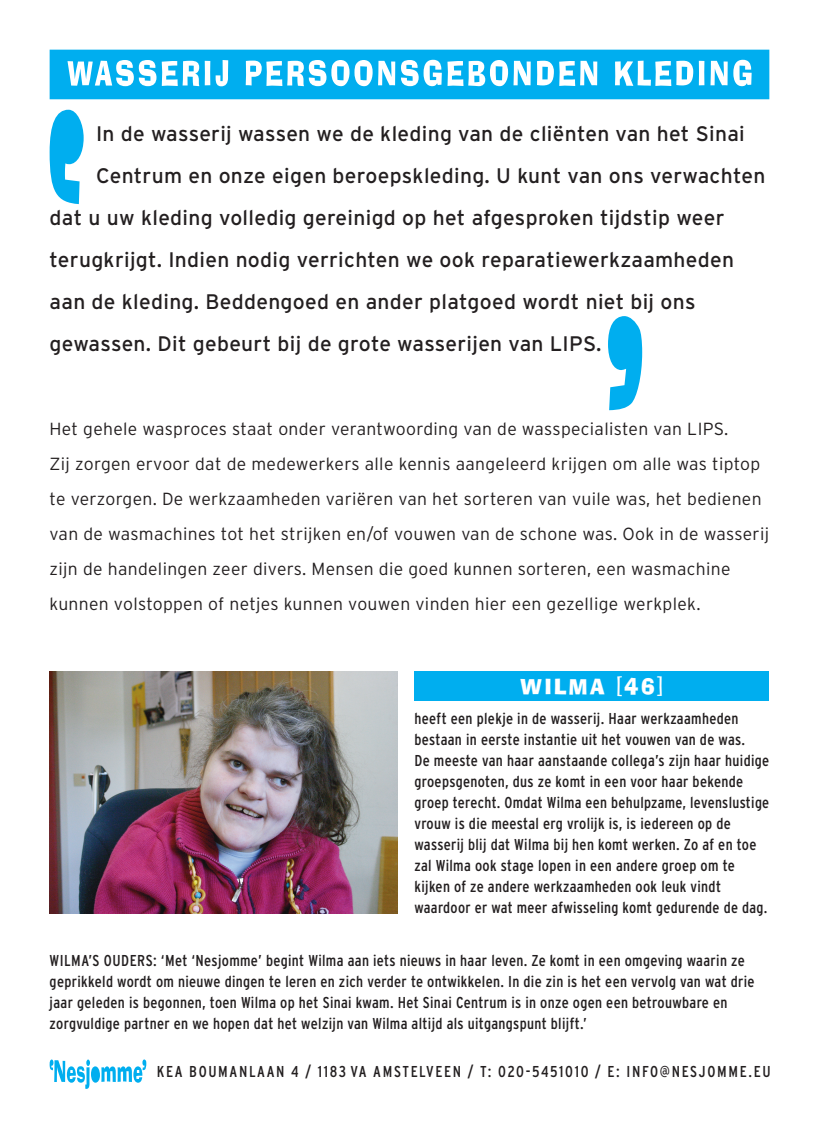
<style>
.page{position:relative;width:819px;height:1132px;background:#fff}
.page>*{position:absolute;margin:0;border:0;box-sizing:border-box;transform-origin:0 0}
.t1{font:21px "Interstate";letter-spacing:.015em;color:#231f20}
.t2{font:21px "Ad Lib BT";letter-spacing:.1em;color:#fff}
.t3{font:300 17.5px/35px "Interstate";letter-spacing:.02em;color:#231f20}
.t4{font:condensed 15.75px/21px "Interstate";letter-spacing:.02em;color:#231f20}
.t5{font:condensed 15.75px "Interstate";letter-spacing:.105em;color:#231f20}
</style>
<div class="page">
<div style="left:50px;top:50px;width:719px;height:49px;background:#00aeef"></div>
<svg style="left:67px;top:60px;width:89px;height:26px"></svg>
<svg style="left:162px;top:61px;width:37px;height:25px"></svg>
<svg style="left:205px;top:60px;width:23px;height:26px"></svg>
<svg style="left:246px;top:60px;width:126px;height:26px"></svg>
<svg style="left:378px;top:61px;width:17px;height:24px"></svg>
<svg style="left:401px;top:60px;width:129px;height:26px"></svg>
<svg style="left:537px;top:61px;width:60px;height:25px"></svg>
<svg style="left:615px;top:61px;width:89px;height:25px"></svg>
<svg style="left:710px;top:61px;width:17px;height:24px"></svg>
<svg style="left:733px;top:60px;width:18px;height:26px"></svg>
<img style="left:50px;top:671px;width:347px;height:242px">
<div style="left:414px;top:671px;width:355px;height:29px;background:#00aeef"></div>
<svg style="left:50px;top:110px;width:34px;height:94px"></svg>
<svg style="left:608px;top:316px;width:34px;height:94px"></svg>
<svg style="left:50px;top:1059px;width:96px;height:29px"></svg>
<hr style="left:93px;top:1069px;width:4px;height:10px;background:#00aeef">
<h1 class="t1" style="left:96px;top:122px;width:650px">In de wasserij wassen we de kleding van de cliënten van het Sinai</h1>
<h1 class="t1" style="left:96px;top:164px;width:670px">Centrum en onze eigen beroepskleding. U kunt van ons verwachten</h1>
<h1 class="t1" style="left:50px;top:206px;width:676px">dat u uw kleding volledig gereinigd op het afgesproken tijdstip weer</h1>
<h1 class="t1" style="left:50px;top:248px;width:686px">terugkrijgt. Indien nodig verrichten we ook reparatiewerkzaamheden</h1>
<h1 class="t1" style="left:50px;top:290px;width:647px">aan de kleding. Beddengoed en ander platgoed wordt niet bij ons</h1>
<h1 class="t1" style="left:50px;top:332px;width:553px">gewassen. Dit gebeurt bij de grote wasserijen van LIPS.</h1>
<p class="t3" style="left:50px;top:411px;width:721px">Het gehele wasproces staat onder verantwoording van de wasspecialisten van LIPS.<br>Zij zorgen ervoor dat de medewerkers alle kennis aangeleerd krijgen om alle was tiptop te verzorgen. De werkzaamheden variëren van het sorteren van vuile was, het bedienen van de wasmachines tot het strijken en/of vouwen van de schone was. Ook in de wasserij zijn de handelingen zeer divers. Mensen die goed kunnen sorteren, een wasmachine kunnen volstoppen of netjes kunnen vouwen vinden hier een gezellige werkplek.</p>
<h1 class="t2" style="left:520px;top:672px;width:145px">WILMA [46]</h1>
<p class="t4" style="left:414px;top:707px;width:356px">heeft een plekje in de wasserij. Haar werkzaamheden bestaan in eerste instantie uit het vouwen van de was.<br>De meeste van haar aanstaande collega’s zijn haar huidige groepsgenoten, dus ze komt in een voor haar bekende groep terecht. Omdat Wilma een behulpzame, levenslustige vrouw is die meestal erg vrolijk is, is iedereen op de wasserij blij dat Wilma bij hen komt werken. Zo af en toe zal Wilma ook stage lopen in een andere groep om te kijken of ze andere werkzaamheden ook leuk vindt waardoor er wat meer afwisseling komt gedurende de dag.</p>
<p class="t4" style="left:50px;top:949px;width:706px">WILMA’S OUDERS: ‘Met ‘Nesjomme’ begint Wilma aan iets nieuws in haar leven. Ze komt in een omgeving waarin ze geprikkeld wordt om nieuwe dingen te leren en zich verder te ontwikkelen. In die zin is het een vervolg van wat drie jaar geleden is begonnen, toen Wilma op het Sinai kwam. Het Sinai Centrum is in onze ogen een betrouwbare en zorgvuldige partner en we hopen dat het welzijn van Wilma altijd als uitgangspunt blijft.’</p>
<p class="t5" style="left:157px;top:1062px;width:615px">KEA BOUMANLAAN 4 / 1183 VA AMSTELVEEN / T: 020-5451010 / E: INFO@NESJOMME.EU</p>
</div>
